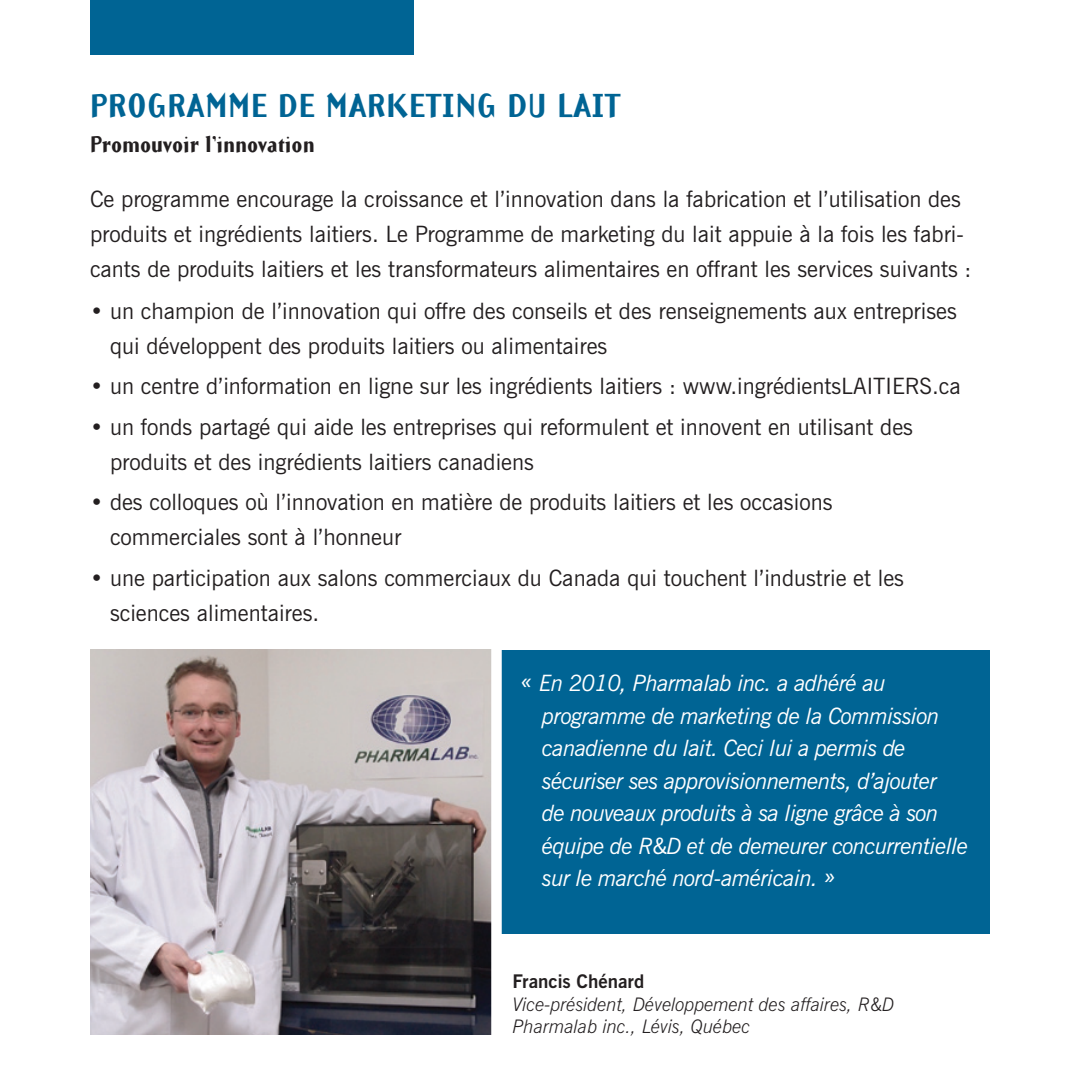
<style>
.page{position:relative;width:1080px;height:1080px;background:#fff}
.page>*{position:absolute;margin:0;border:0;box-sizing:border-box;transform-origin:0 0}
.t1{font:700 32.5px "Arbitrary";letter-spacing:.03em;color:#006494}
.t2{font:22.5px/35px "News Gothic BT";color:#231f20}
.t3{font:italic 22.5px/32.5px "News Gothic BT";letter-spacing:-.03em;color:#fff}
.t4{font:700 22.5px "Arbitrary";color:#231f20}
.t5{font:italic 300 18.75px/22.5px "News Gothic BT";color:#231f20}
.t6{font:700 18.75px "News Gothic BT";color:#231f20}
.s1{font-size:27.5px}
</style>
<div class="page">
<img style="left:90px;top:650px;width:401px;height:385px">
<div style="left:90px;top:0;width:324px;height:55px;background:#006494"></div>
<div style="left:502px;top:650px;width:488px;height:283px;background:#006494"></div>
<h1 class="t1" style="left:90px;top:85px;width:517px">Programme de marketing du lait</h1>
<p class="t4" style="left:90px;top:129px;width:226px">Promouvoir l’innovation</p>
<p class="t2" style="left:90px;top:181px;width:883px">Ce programme encourage la croissance et l’innovation dans la fabrication et l’utilisation des produits et ingrédients laitiers. Le Programme de marketing du lait appuie à la fois les fabri&shy;cants de produits laitiers et les transformateurs alimentaires en offrant les services suivants :</p>
<p class="t2" style="left:110px;top:293px;width:848px;text-indent:-20px">• un champion de l’innovation qui offre des conseils et des renseignements aux entreprises qui développent des produits laitiers ou alimentaires</p>
<p class="t2" style="left:90px;top:369px;width:872px">• un centre d’information en ligne sur les ingrédients laitiers : www.ingrédientsLAITIERS.ca</p>
<p class="t2" style="left:110px;top:409px;width:805px;text-indent:-20px">• un fonds partagé qui aide les entreprises qui reformulent et innovent en utilisant des produits et des ingrédients laitiers canadiens</p>
<p class="t2" style="left:110px;top:485px;width:724px;text-indent:-20px">• des colloques où l’innovation en matière de produits laitiers et les occasions commerciales sont à l’honneur</p>
<p class="t2" style="left:110px;top:560px;width:795px;text-indent:-20px">• une participation aux salons commerciaux du Canada qui touchent l’industrie et les sciences alimentaires.</p>
<p class="t3" style="left:542px;top:667px;width:428px;text-indent:-22px"><span class="s1">«</span> En 2010, Pharmalab inc. a adhéré au programme de marketing de la Commission canadienne du lait. Ceci lui a permis de sécuriser ses approvisionnements, d’ajouter<br>de nouveaux produits à sa ligne grâce à son équipe de R&amp;D et de demeurer concurrentielle sur le marché nord-américain. <span class="s1">»</span></p>
<p class="t6" style="left:512px;top:970px;width:133px">Francis Chénard</p>
<p class="t5" style="left:512px;top:993px;width:383px">Vice-président, Développement des affaires, R&amp;D<br>Pharmalab inc., Lévis, Québec</p>
</div>
